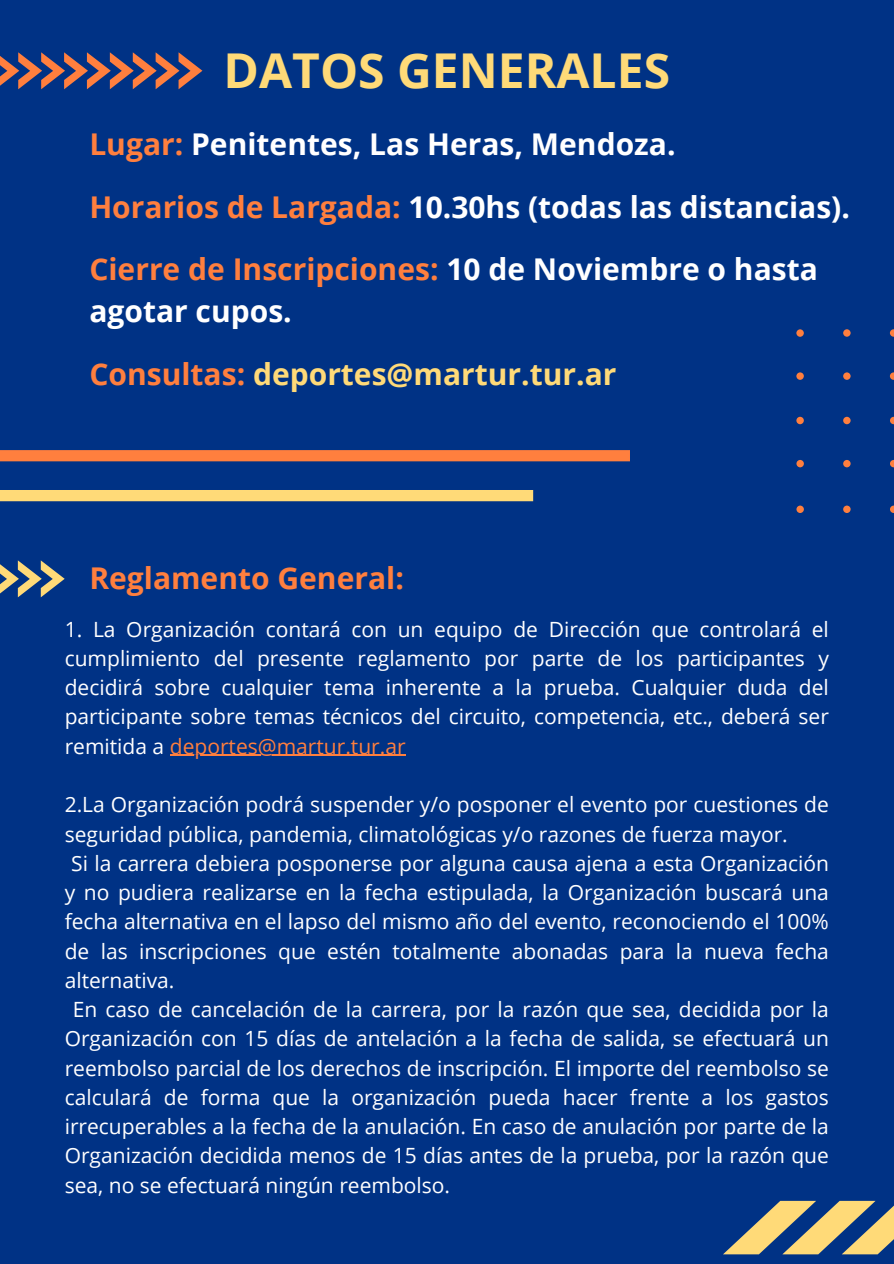
<style>
.page{position:relative;width:894px;height:1264px;background:#fff}
.page>*{position:absolute;margin:0;border:0;box-sizing:border-box;transform-origin:0 0}
.t1{font:700 48px "Open Sans";color:#ffda78}
.t2{font:700 30px/41.7px "Open Sans";color:#fff}
.t3{font:700 30px "Open Sans";color:#ffda78}
.t4{font:700 30px "Open Sans";color:#ff7f3e}
.t5{font:21px/29.2px "Open Sans";color:#fff;text-align:justify}
.s1{color:#ff7f3e}
</style>
<div class="page">
<div style="left:0;top:0;width:893px;height:1263px;background:#003285"></div>
<svg style="left:0;top:52px;width:202px;height:37px"></svg>
<svg style="left:796px;top:329px;width:97px;height:183px"></svg>
<div style="left:0;top:450px;width:629px;height:11px;background:#ff7f3e"></div>
<div style="left:0;top:490px;width:533px;height:11px;background:#ffda78"></div>
<svg style="left:0;top:560px;width:65px;height:37px"></svg>
<hr style="left:170px;top:754px;width:235px;height:2px;background:#ff7f3e">
<svg style="left:723px;top:1200px;width:170px;height:54px"></svg>
<h1 class="t1" style="left:223px;top:37px;width:448px">DATOS GENERALES</h1>
<h2 class="t2" style="left:89px;top:122px;width:587px"><span class="s1">Lugar:</span> Penitentes, Las Heras, Mendoza.</h2>
<h2 class="t2" style="left:89px;top:185px;width:762px"><span class="s1">Horarios de Largada:</span> 10.30hs (todas las distancias).</h2>
<h2 class="t2" style="left:89px;top:248px;width:729px"><span class="s1">Cierre de Inscripciones:</span> 10 de Noviembre o hasta agotar cupos.</h2>
<p class="t3" style="left:89px;top:352px;width:528px"><span class="s1">Consultas:</span> deportes@martur.tur.ar</p>
<p class="t4" style="left:89px;top:557px;width:316px">Reglamento General:</p>
<h2 class="t5" style="left:65px;top:614px;width:765px">1. La Organización contará con un equipo de Dirección que controlará el cumplimiento del presente reglamento por parte de los participantes y decidirá sobre cualquier tema inherente a la prueba. Cualquier duda del participante sobre temas técnicos del circuito, competencia, etc., deberá ser remitida a <span class="s1">deportes@martur.tur.ar</span></h2>
<p class="t5" style="left:65px;top:789px;width:765px">2.La Organización podrá suspender y/o posponer el evento por cuestiones de</p>
<p class="t5" style="left:65px;top:818px;width:724px">seguridad pública, pandemia, climatológicas y/o razones de fuerza mayor.</p>
<p class="t5" style="left:71px;top:848px;width:759px">Si la carrera debiera posponerse por alguna causa ajena a esta Organización</p>
<p class="t5" style="left:65px;top:877px;width:765px">y no pudiera realizarse en la fecha estipulada, la Organización buscará una</p>
<h2 class="t5" style="left:65px;top:906px;width:765px">fecha alternativa en el lapso del mismo año del evento, reconociendo el 100%</h2>
<h2 class="t5" style="left:65px;top:935px;width:765px">de las inscripciones que estén totalmente abonadas para la nueva fecha</h2>
<h2 class="t5" style="left:65px;top:965px;width:111px">alternativa.</h2>
<h2 class="t5" style="left:73px;top:994px;width:757px">En caso de cancelación de la carrera, por la razón que sea, decidida por la</h2>
<h2 class="t5" style="left:65px;top:1023px;width:765px">Organización con 15 días de antelación a la fecha de salida, se efectuará un</h2>
<p class="t5" style="left:65px;top:1052px;width:765px">reembolso parcial de los derechos de inscripción. El importe del reembolso se calculará de forma que la organización pueda hacer frente a los gastos irrecuperables a la fecha de la anulación. En caso de anulación por parte de la Organización decidida menos de 15 días antes de la prueba, por la razón que sea, no se efectuará ningún reembolso.</p>
</div>
